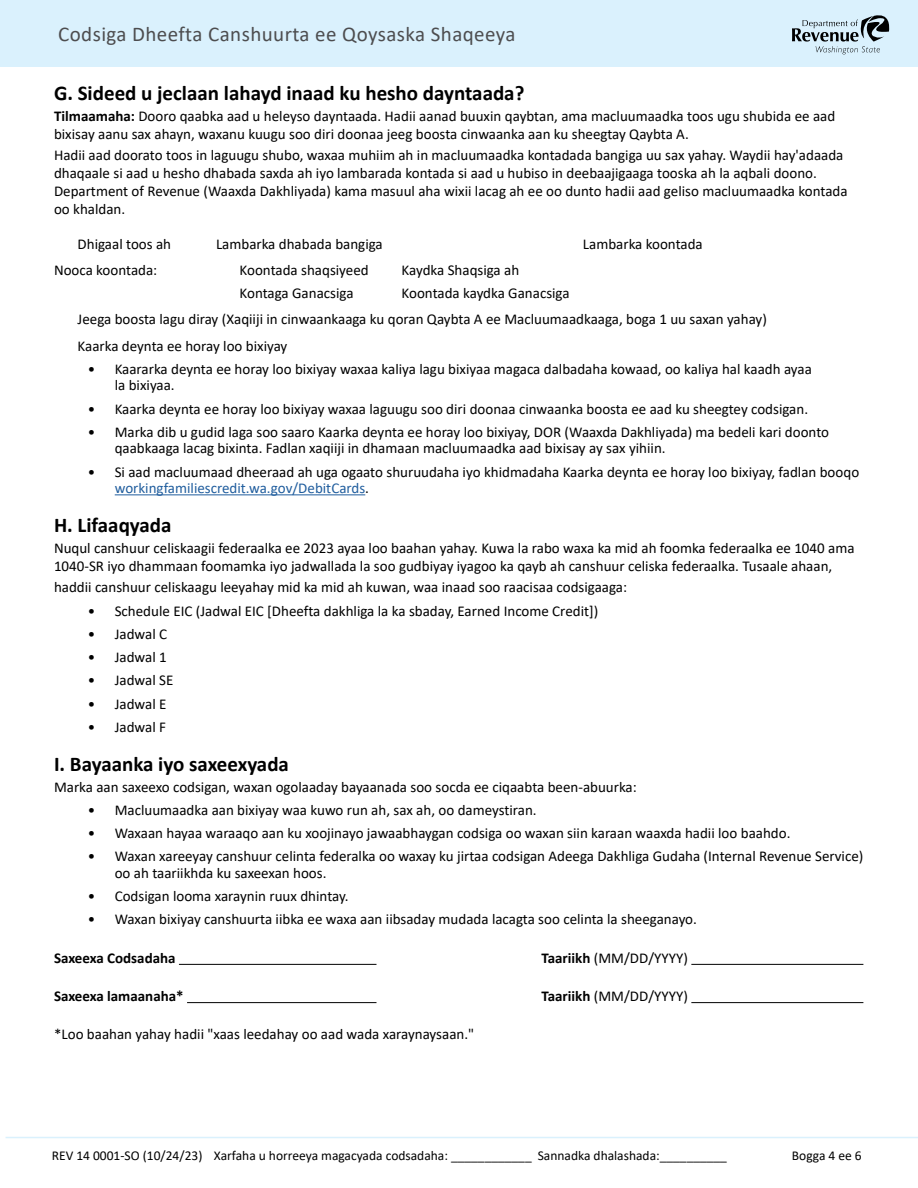
<style>
.page{position:relative;width:918px;height:1188px;background:#fff}
.page>*{position:absolute;margin:0;border:0;box-sizing:border-box;transform-origin:0 0}
.T2{font:700 21px "Calibri";color:#000}
.t1{font:21px "Calibri";letter-spacing:.02em;color:#4d4d4f}
.Numeral{font:15px/18px "Calibri";color:#000}
.Numeral-2{font:700 15px "Calibri";color:#000}
.t2{font:13.5px "Calibri";color:#000}
.s1{font-weight:700}
.s2{color:#215e9e}
</style>
<div class="page">
<div style="left:0;top:0;width:918px;height:67px;background:#daf1fd"></div>
<svg style="left:792px;top:15px;width:98px;height:39px"></svg>
<hr style="left:6px;top:1137px;width:912px;height:1px;background:#daf1fd">
<hr style="left:115px;top:494px;width:250px;height:1px;background:#215e9e">
<hr style="left:179px;top:964px;width:197px;height:1px;background:#000">
<hr style="left:691px;top:964px;width:172px;height:1px;background:#000">
<hr style="left:187px;top:1002px;width:189px;height:1px;background:#000">
<hr style="left:691px;top:1002px;width:172px;height:1px;background:#000">
<h1 class="t1" style="left:58px;top:20px;width:459px">Codsiga Dheefta Canshuurta ee Qoysaska Shaqeeya</h1>
<p class="T2" style="left:54px;top:78px;width:472px">G. Sideed u jeclaan lahayd inaad ku hesho dayntaada?</p>
<p class="Numeral" style="left:54px;top:107px;width:783px"><span class="s1">Tilmaamaha:</span> Dooro qaabka aad u heleyso dayntaada. Hadii aanad buuxin qaybtan, ama macluumaadka toos ugu shubida ee aad bixisay aanu sax ahayn, waxanu kuugu soo diri doonaa jeeg boosta cinwaanka aan ku sheegtay Qaybta A.</p>
<p class="Numeral" style="left:54px;top:146px;width:795px">Hadii aad doorato toos in laguugu shubo, waxaa muhiim ah in macluumaadka kontadada bangiga uu sax yahay. Waydii hay'adaada dhaqaale si aad u hesho dhabada saxda ah iyo lambarada kontada si aad u hubiso in deebaajigaaga tooska ah la aqbali doono.<br>Department of Revenue (Waaxda Dakhliyada) kama masuul aha wixii lacag ah ee oo dunto hadii aad geliso macluumaadka kontada oo khaldan.</p>
<p class="Numeral" style="left:78px;top:234px;width:95px">Dhigaal toos ah</p>
<p class="Numeral" style="left:216px;top:234px;width:168px">Lambarka dhabada bangiga</p>
<p class="Numeral" style="left:583px;top:234px;width:121px">Lambarka koontada</p>
<p class="Numeral" style="left:54px;top:261px;width:105px">Nooca koontada:</p>
<p class="Numeral" style="left:240px;top:261px;width:131px">Koontada shaqsiyeed</p>
<p class="Numeral" style="left:402px;top:261px;width:119px">Kaydka Shaqsiga ah</p>
<p class="Numeral" style="left:240px;top:284px;width:115px">Kontaga Ganacsiga</p>
<p class="Numeral" style="left:402px;top:284px;width:170px">Koontada kaydka Ganacsiga</p>
<p class="Numeral" style="left:78px;top:310px;width:691px">Jeega boosta lagu diray (Xaqiiji in cinwaankaaga ku qoran Qaybta A ee Macluumaadkaaga, boga 1 uu saxan yahay)</p>
<p class="Numeral" style="left:78px;top:336px;width:211px">Kaarka deynta ee horay loo bixiyay</p>
<p class="Numeral" style="left:115px;top:360px;width:699px;line-height:16.5px;text-indent:-27px">• Kaararka deynta ee horay loo bixiyay waxaa kaliya lagu bixiyaa magaca dalbadaha kowaad, oo kaliya hal kaadh ayaa la bixiyaa.</p>
<p class="Numeral" style="left:88px;top:399px;width:722px">• Kaarka deynta ee horay loo bixiyay waxaa laguugu soo diri doonaa cinwaanka boosta ee aad ku sheegtey codsigan.</p>
<p class="Numeral" style="left:115px;top:423px;width:716px;line-height:16.5px;text-indent:-27px">• Marka dib u gudid laga soo saaro Kaarka deynta ee horay loo bixiyay, DOR (Waaxda Dakhliyada) ma bedeli kari doonto qaabkaaga lacag bixinta. Fadlan xaqiiji in dhamaan macluumaadka aad bixisay ay sax yihiin.</p>
<p class="Numeral" style="left:115px;top:463px;width:746px;line-height:16.5px;text-indent:-27px">• Si aad macluumaad dheeraad ah uga ogaato shuruudaha iyo khidmadaha Kaarka deynta ee horay loo bixiyay, fadlan booqo <span class="s2">workingfamiliescredit.wa.gov/DebitCards</span>.</p>
<p class="T2" style="left:54px;top:510px;width:119px">H. Lifaaqyada</p>
<p class="Numeral" style="left:54px;top:539px;width:802px">Nuqul canshuur celiskaagii federaalka ee 2023 ayaa loo baahan yahay. Kuwa la rabo waxa ka mid ah foomka federaalka ee 1040 ama<br>1040‑SR iyo dhammaan foomamka iyo jadwallada la soo gudbiyay iyagoo ka qayb ah canshuur celiska federaalka. Tusaale ahaan,</p>
<p class="Numeral" style="left:54px;top:578px;width:575px">haddii canshuur celiskaagu leeyahay mid ka mid ah kuwan, waa inaad soo raacisaa codsigaaga:</p>
<p class="Numeral" style="left:88px;top:601px;width:512px">• Schedule EIC (Jadwal EIC [Dheefta dakhliga la ka sbaday, Earned Income Credit])</p>
<p class="Numeral" style="left:88px;top:625px;width:81px">• Jadwal C</p>
<p class="Numeral" style="left:88px;top:648px;width:81px">• Jadwal 1</p>
<p class="Numeral" style="left:88px;top:671px;width:87px">• Jadwal SE</p>
<p class="Numeral" style="left:88px;top:694px;width:80px">• Jadwal E</p>
<p class="Numeral" style="left:88px;top:718px;width:80px">• Jadwal F</p>
<p class="T2" style="left:54px;top:749px;width:237px">I. Bayaanka iyo saxeexyada</p>
<p class="Numeral" style="left:54px;top:777px;width:584px">Marka aan saxeexo codsigan, waxan ogolaaday bayaanada soo socda ee ciqaabta been‑abuurka:</p>
<p class="Numeral" style="left:88px;top:801px;width:450px">• Macluumaadka aan bixiyay waa kuwo run ah, sax ah, oo dameystiran.</p>
<p class="Numeral" style="left:88px;top:824px;width:704px">• Waxaan hayaa waraaqo aan ku xoojinayo jawaabhaygan codsiga oo waxan siin karaan waaxda hadii loo baahdo.</p>
<p class="Numeral" style="left:115px;top:848px;width:750px;line-height:16.5px;text-indent:-27px">• Waxan xareeyay canshuur celinta federalka oo waxay ku jirtaa codsigan Adeega Dakhliga Gudaha (Internal Revenue Service) oo ah taariikhda ku saxeexan hoos.</p>
<p class="Numeral" style="left:88px;top:887px;width:262px">• Codsigan looma xaraynin ruux dhintay.</p>
<p class="Numeral" style="left:88px;top:910px;width:611px">• Waxan bixiyay canshuurta iibka ee waxa aan iibsaday mudada lacagta soo celinta la sheeganayo.</p>
<p class="Numeral-2" style="left:54px;top:947px;width:123px">Saxeexa Codsadaha</p>
<p class="Numeral" style="left:542px;top:948px;width:148px"><span class="s1">Taariikh</span> (MM/DD/YYYY)</p>
<p class="Numeral-2" style="left:54px;top:985px;width:131px">Saxeexa lamaanaha*</p>
<p class="Numeral" style="left:542px;top:987px;width:148px"><span class="s1">Taariikh</span> (MM/DD/YYYY)</p>
<p class="Numeral" style="left:54px;top:1025px;width:422px">*Loo baahan yahay hadii "xaas leedahay oo aad wada xaraynaysaan."</p>
<p class="t2" style="left:52px;top:1146px;width:677px">REV 14 0001-SO (10/24/23) Xarfaha u horreeya magacyada codsadaha: ____________ Sannadka dhalashada:__________</p>
<p class="t2" style="left:792px;top:1146px;width:71px">Bogga 4 ee 6</p>
</div>
